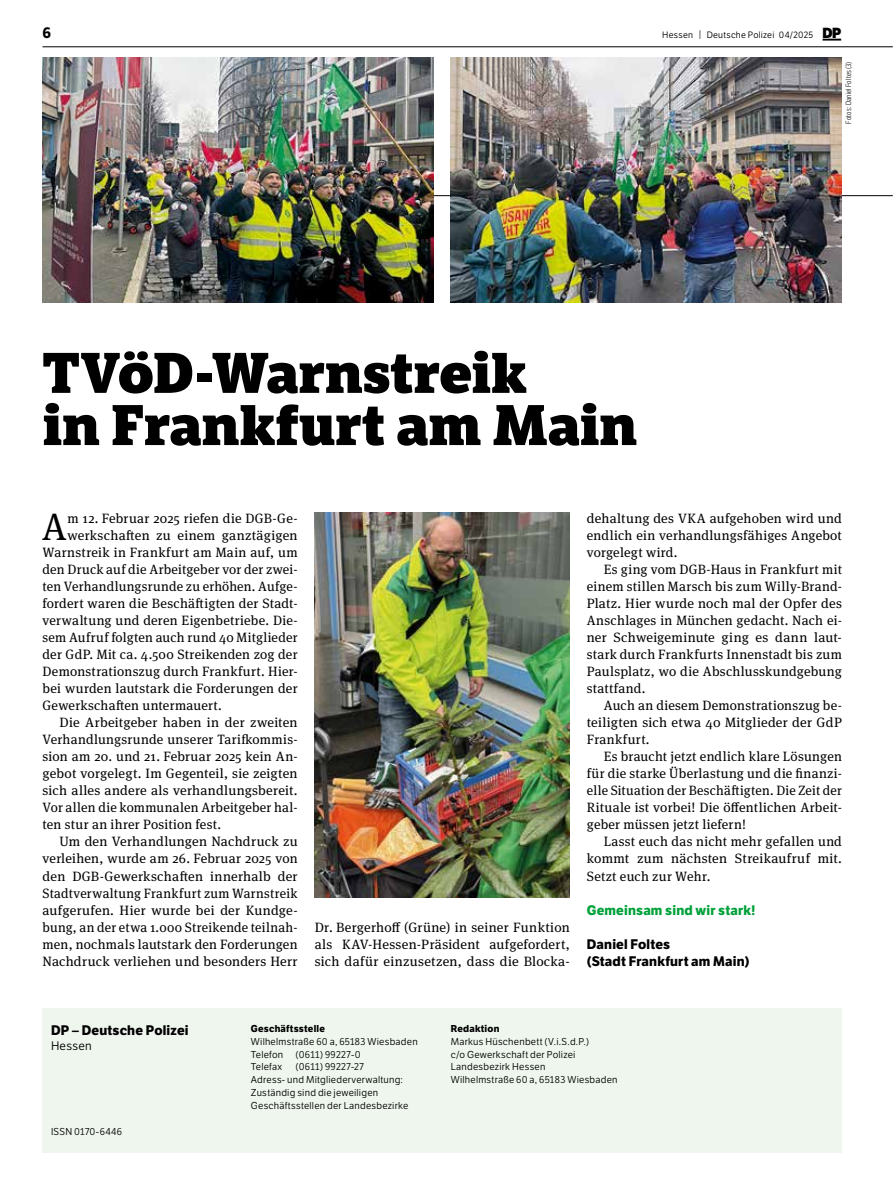
<style>
.page{position:relative;width:893px;height:1191px;background:#fff}
.page>*{position:absolute;margin:0;border:0;box-sizing:border-box;transform-origin:0 0}
.t1{font:800 55.5px/52.2px "LFT Etica Sheriff";letter-spacing:-.01em;color:#000}
.t2{font:38.25px "Meta Serif Pro";color:#000}
.t3{font:700 15px "LFT Etica";color:#000}
.t4{font:13.5px/17px "Meta Serif Pro";letter-spacing:.02em;color:#000;text-align:justify}
.t5{font:700 13.5px/17px "LFT Etica";letter-spacing:.015em;color:#000}
.t6{font:700 13.5px "LFT Etica";letter-spacing:.015em;color:#00a13a}
.t7{font:12px "LFT Etica Bk";letter-spacing:.02em;color:#000}
.t8{font:9.75px/12.8px "LFT Etica Bk";letter-spacing:.025em;color:#000}
.t9{font:700 9.75px "LFT Etica";letter-spacing:.025em;color:#000}
.t10{font:9px "LFT Etica Bk";letter-spacing:.025em;color:#000}
.t11{font:300 7.5px "LFT Etica Condensed";letter-spacing:.02em;color:#000}
.s1{font-size:9.3px}
.s2{font-family:"LFT Etica XB";font-size:14.25px}
</style>
<div class="page">
<hr style="left:43px;top:195px;width:850px;height:1px;background:#000">
<hr style="left:43px;top:47px;width:850px;height:1px;background:#000">
<svg style="left:822px;top:39px;width:19px;height:2px"></svg>
<img style="left:43px;top:57px;width:391px;height:245px">
<img style="left:451px;top:57px;width:391px;height:245px">
<img style="left:315px;top:512px;width:255px;height:385px">
<div style="left:43px;top:1008px;width:799px;height:144px;background:#eef6ed"></div>
<p class="t3" style="left:43px;top:23px;width:10px">6</p>
<p class="t10" style="left:662px;top:29px;width:181px">Hessen <span class="s1">|</span> Deutsche Polizei 04/2025 <span class="s2">DP</span></p>
<h1 class="t1" style="left:43px;top:347px;width:596px">TVöD-Warnstreik<br>in Frankfurt am Main</h1>
<p class="t11" style="left:844px;top:123px;width:63px;rotate:-90deg">Fotos: Daniel Foltes (3)</p>
<h2 class="t2" style="left:42px;top:499px;width:27px">A</h2>
<p class="t4" style="left:67px;top:509px;width:232px">m 12. Februar 2025 riefen die DGB-Ge-</p>
<p class="t4" style="left:67px;top:526px;width:232px">werkschaften zu einem ganztägigen</p>
<p class="t4" style="left:43px;top:543px;width:257px">Warnstreik in Frankfurt am Main auf, um</p>
<p class="t4" style="left:43px;top:560px;width:257px">den Druck auf die Arbeitgeber vor der zwei-</p>
<p class="t4" style="left:43px;top:577px;width:257px">ten Verhandlungsrunde zu erhöhen. Aufge-</p>
<p class="t4" style="left:43px;top:594px;width:257px">fordert waren die Beschäftigten der Stadt-</p>
<p class="t4" style="left:43px;top:611px;width:257px">verwaltung und deren Eigenbetriebe. Die-</p>
<p class="t4" style="left:43px;top:628px;width:257px">sem Aufruf folgten auch rund 40 Mitglieder</p>
<p class="t4" style="left:43px;top:645px;width:257px">der GdP. Mit ca. 4.500 Streikenden zog der</p>
<p class="t4" style="left:43px;top:662px;width:257px">Demonstrationszug durch Frankfurt. Hier-</p>
<p class="t4" style="left:43px;top:679px;width:257px">bei wurden lautstark die Forderungen der</p>
<p class="t4" style="left:43px;top:696px;width:181px">Gewerkschaften untermauert.</p>
<p class="t4" style="left:60px;top:713px;width:240px">Die Arbeitgeber haben in der zweiten</p>
<p class="t4" style="left:43px;top:730px;width:257px">Verhandlungsrunde unserer Tarifkommis-</p>
<p class="t4" style="left:43px;top:747px;width:257px">sion am 20. und 21. Februar 2025 kein An-</p>
<p class="t4" style="left:43px;top:764px;width:257px">gebot vorgelegt. Im Gegenteil, sie zeigten</p>
<p class="t4" style="left:43px;top:781px;width:257px">sich alles andere als verhandlungsbereit.</p>
<p class="t4" style="left:43px;top:798px;width:257px">Vor allen die kommunalen Arbeitgeber hal-</p>
<p class="t4" style="left:43px;top:815px;width:180px">ten stur an ihrer Position fest.</p>
<p class="t4" style="left:60px;top:832px;width:240px">Um den Verhandlungen Nachdruck zu</p>
<p class="t4" style="left:43px;top:849px;width:257px">verleihen, wurde am 26. Februar 2025 von</p>
<p class="t4" style="left:43px;top:866px;width:257px">den DGB-Gewerkschaften innerhalb der</p>
<p class="t4" style="left:43px;top:883px;width:257px">Stadtverwaltung Frankfurt zum Warnstreik</p>
<p class="t4" style="left:43px;top:900px;width:257px">aufgerufen. Hier wurde bei der Kundge-</p>
<p class="t4" style="left:43px;top:917px;width:257px">bung, an der etwa 1.000 Streikende teilnah-</p>
<p class="t4" style="left:43px;top:934px;width:257px">men, nochmals lautstark den Forderungen</p>
<p class="t4" style="left:43px;top:951px;width:257px">Nachdruck verliehen und besonders Herr</p>
<p class="t4" style="left:315px;top:917px;width:257px">Dr. Bergerhoff (Grüne) in seiner Funktion als KAV-Hessen-Präsident aufgefordert, sich dafür einzusetzen, dass die Blocka-</p>
<p class="t4" style="left:587px;top:509px;width:257px">dehaltung des VKA aufgehoben wird und endlich ein verhandlungsfähiges Angebot vorgelegt wird.</p>
<p class="t4" style="left:587px;top:560px;width:257px;text-indent:17px">Es ging vom DGB-Haus in Frankfurt mit einem stillen Marsch bis zum Willy-Brand-Platz. Hier wurde noch mal der Opfer des Anschlages in München gedacht. Nach ei&shy;ner Schweigeminute ging es dann laut&shy;stark durch Frankfurts Innenstadt bis zum Paulsplatz, wo die Abschlusskundgebung stattfand.</p>
<p class="t4" style="left:587px;top:696px;width:257px;text-indent:17px">Auch an diesem Demonstrationszug be&shy;teiligten sich etwa 40 Mitglieder der GdP Frankfurt.</p>
<p class="t4" style="left:587px;top:747px;width:257px;text-indent:17px">Es braucht jetzt endlich klare Lösungen für die starke Überlastung und die finanzi&shy;elle Situation der Beschäftigten. Die Zeit der Rituale ist vorbei! Die öffentlichen Arbeit&shy;geber müssen jetzt liefern!</p>
<p class="t4" style="left:587px;top:832px;width:257px;text-indent:17px">Lasst euch das nicht mehr gefallen und kommt zum nächsten Streikaufruf mit.<br>Setzt euch zur Wehr.</p>
<p class="t6" style="left:587px;top:901px;width:170px">Gemeinsam sind wir stark!</p>
<p class="t5" style="left:587px;top:935px;width:164px">Daniel Foltes<br>(Stadt Frankfurt am Main)</p>
<p class="t5" style="left:51px;top:1021px;width:139px">DP – Deutsche Polizei</p>
<p class="t7" style="left:51px;top:1038px;width:42px">Hessen</p>
<p class="t8" style="left:51px;top:1125px;width:73px">ISSN 0170-6446</p>
<p class="t9" style="left:251px;top:1022px;width:76px">Geschäftsstelle</p>
<p class="t8" style="left:251px;top:1035px;width:168px">Wilhelmstraße 60 a, 65183 Wiesbaden<br>Telefon</p>
<p class="t8" style="left:296px;top:1048px;width:67px">(0611) 99227-0</p>
<p class="t8" style="left:251px;top:1060px;width:33px">Telefax</p>
<p class="t8" style="left:251px;top:1060px;width:159px;text-indent:45px">(0611) 99227-27<br>Adress- und Mitgliederverwaltung:<br>Zuständig sind die jeweiligen<br>Geschäftsstellen der Landesbezirke</p>
<p class="t9" style="left:451px;top:1022px;width:50px">Redaktion</p>
<p class="t8" style="left:451px;top:1035px;width:168px">Markus Hüschenbett (V.i.S.d.P.)<br>c/o Gewerkschaft der Polizei<br>Landesbezirk Hessen<br>Wilhelmstraße 60 a, 65183 Wiesbaden</p>
</div>
